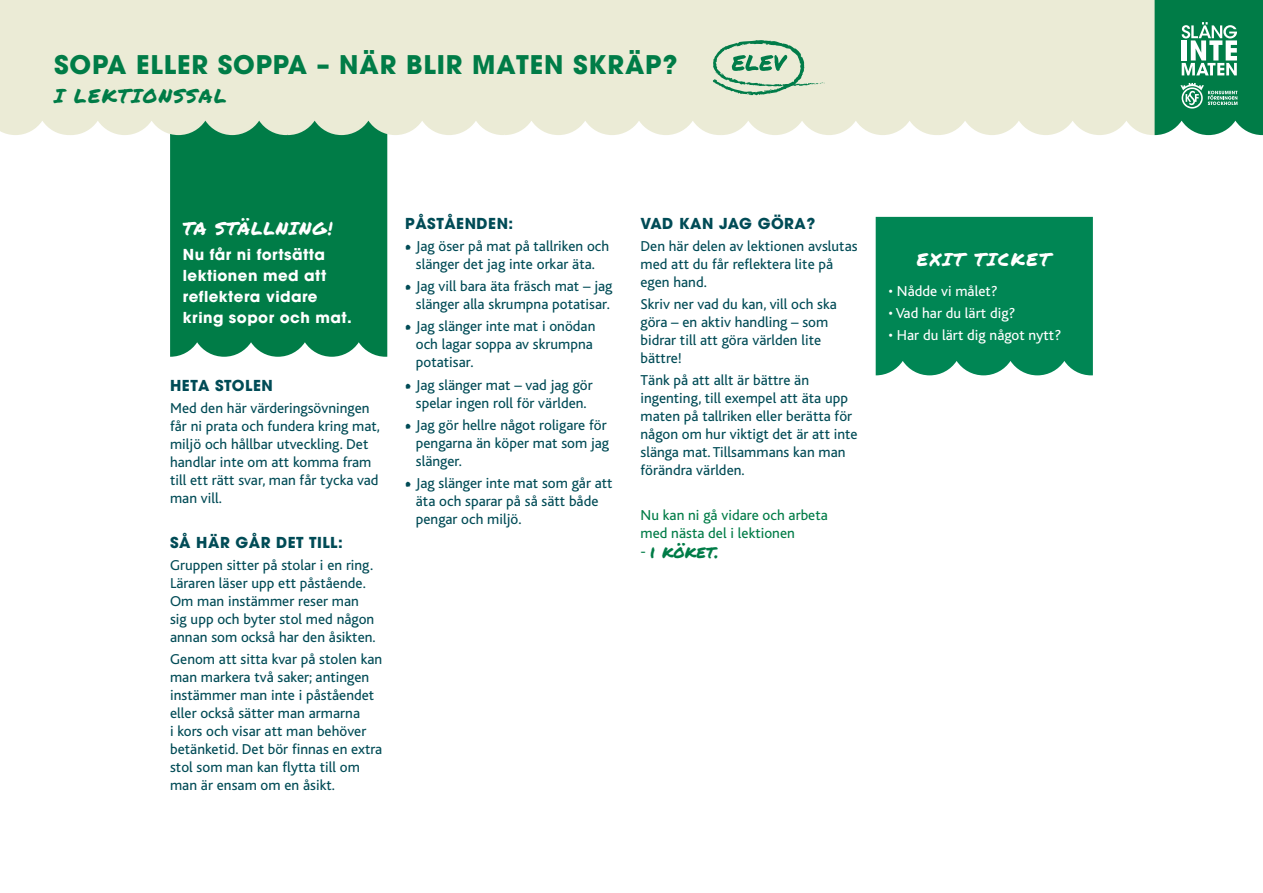
<style>
.page{position:relative;width:1263px;height:893px;background:#fff}
.page>*{position:absolute;margin:0;border:0;box-sizing:border-box;transform-origin:0 0}
.t1{font:700 25.5px "Avant Garde";letter-spacing:.035em;color:#007c47}
.t2{font:19.5px "Permanent Marker";letter-spacing:.075em;color:#007c47}
.t3{font:18px "Permanent Marker";letter-spacing:.055em;color:#fff}
.t4{font:18px "Permanent Marker";letter-spacing:.095em;color:#fff}
.t5{font:18px "Permanent Marker";letter-spacing:.005em;color:#007c47}
.t6{font:15px/18px "Bliss";letter-spacing:.005em;color:#004b56}
.t7{font:700 15px/21px "Avant Garde";letter-spacing:.03em;color:#fff}
.t8{font:15px "Bliss";letter-spacing:.005em;color:#fff}
.t9{font:700 15px "Avant Garde";letter-spacing:.035em;color:#004b56}
.t10{font:15px/18px "Bliss";letter-spacing:.005em;color:#007c47}
.s1{font-family:"Permanent Marker";font-size:22.5px}
.s2{font-family:"Bliss";font-size:15px}
</style>
<div class="page">
<div style="left:876px;top:217px;width:217px;height:158px;background:#008654"></div>
<div style="left:170px;top:135px;width:217px;height:222px;background:#007c47"></div>
<svg style="left:0;top:0;width:1263px;height:135px;background:#d7e2cb"></svg>
<h1 class="t1" style="left:54px;top:48px;width:625px">SOPA ELLER SOPPA – NÄR BLIR MATEN SKRÄP?</h1>
<h2 class="t2" style="left:54px;top:81px;width:174px">I LEKTIONSSAL</h2>
<p class="t3" style="left:183px;top:215px;width:151px">TA STÄLLNING!</p>
<p class="t7" style="left:183px;top:244px;width:170px">Nu får ni fortsätta lektionen med att reflektera vidare kring sopor och mat.</p>
<p class="t9" style="left:170px;top:376px;width:104px">HETA STOLEN</p>
<p class="t6" style="left:170px;top:399px;width:211px">Med den här värderingsövningen får ni prata och fundera kring mat, miljö och hållbar utveckling. Det handlar inte om att komma fram till ett rätt svar, man får tycka vad man vill.</p>
<p class="t9" style="left:170px;top:532px;width:174px">SÅ HÄR GÅR DET TILL:</p>
<p class="t6" style="left:170px;top:556px;width:207px">Gruppen sitter på stolar i en ring.<br>Läraren läser upp ett påstående.<br>Om man instämmer reser man sig upp och byter stol med någon annan som också har den åsikten.</p>
<p class="t6" style="left:170px;top:650px;width:214px">Genom att sitta kvar på stolen kan man markera två saker; antingen instämmer man inte i påståendet eller också sätter man armarna<br>i kors och visar att man behöver betänketid. Det bör finnas en extra stol som man kan flytta till om man är ensam om en åsikt.</p>
<p class="t9" style="left:405px;top:213px;width:110px">PÅSTÅENDEN:</p>
<p class="t6" style="left:405px;top:237px;width:205px;text-align:center"><span class="s1">•</span> Jag öser på mat på tallriken och slänger det jag inte orkar äta.</p>
<p class="t6" style="left:405px;top:278px;width:209px;text-align:center"><span class="s1">•</span> Jag vill bara äta fräsch mat – jag slänger alla skrumpna potatisar.</p>
<p class="t6" style="left:416px;top:318px;width:181px;text-indent:-11px"><span class="s1">•</span> Jag slänger inte mat i onödan och lagar soppa av skrumpna potatisar.</p>
<p class="t6" style="left:405px;top:376px;width:189px;text-align:center"><span class="s1">•</span> Jag slänger mat – vad jag gör spelar ingen roll för världen.</p>
<p class="t6" style="left:416px;top:416px;width:195px;text-indent:-11px"><span class="s1">•</span> Jag gör hellre något roligare för pengarna än köper mat som jag slänger.</p>
<p class="t6" style="left:416px;top:475px;width:198px;text-indent:-11px"><span class="s1">•</span> Jag slänger inte mat som går att äta och sparar på så sätt både pengar och miljö.</p>
<p class="t9" style="left:640px;top:213px;width:176px">VAD KAN JAG GÖRA?</p>
<p class="t6" style="left:640px;top:237px;width:219px">Den här delen av lektionen avslutas med att du får reflektera lite på egen hand.</p>
<p class="t6" style="left:640px;top:296px;width:198px">Skriv ner vad du kan, vill och ska göra – en aktiv handling – som bidrar till att göra världen lite bättre!</p>
<p class="t6" style="left:640px;top:372px;width:219px">Tänk på att allt är bättre än ingenting, till exempel att äta upp maten på tallriken eller berätta för någon om hur viktigt det är att inte slänga mat. Tillsammans kan man förändra världen.</p>
<p class="t10" style="left:640px;top:506px;width:189px">Nu kan ni gå vidare och arbeta med nästa del i lektionen</p>
<p class="t5" style="left:640px;top:537px;width:80px"><span class="s2">-</span> i köket.</p>
<p class="t4" style="left:917px;top:246px;width:135px">EXIT TICKET</p>
<p class="t8" style="left:888px;top:283px;width:111px">• Nådde vi målet?</p>
<p class="t8" style="left:888px;top:305px;width:129px">• Vad har du lärt dig?</p>
<p class="t8" style="left:888px;top:328px;width:174px">• Har du lärt dig något nytt?</p>
</div>
